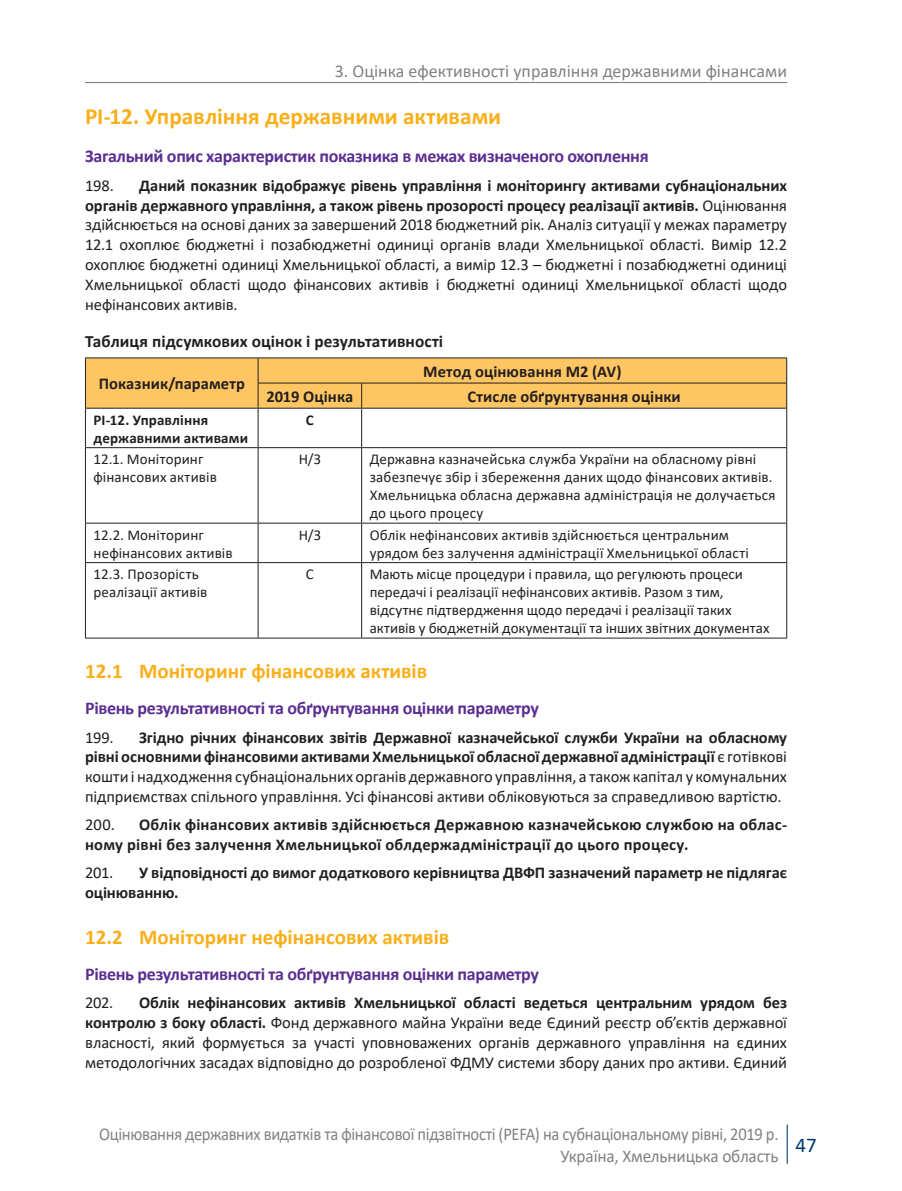
<style>
.page{position:relative;width:902px;height:1191px;background:#fff}
.page>*{position:absolute;margin:0;border:0;box-sizing:border-box;transform-origin:0 0}
.t1{font:700 23.25px "Calibri";color:#faaf18}
.t2{font:700 21px "Calibri";color:#faaf18}
.t3{font:21px "Calibri";color:#003970}
.t4{font:700 18px "Calibri";letter-spacing:-.02em;color:#5b2e91}
.t5{font:18px/21.6px "Calibri";letter-spacing:-.02em;color:#808285;text-align:right;scale:.92 1}
.t6{font:18px "Calibri";color:#808285}
.t7{font:700 17.25px "Calibri";color:#231f20}
.t8{font:16.5px/19.8px "Calibri";letter-spacing:-.005em;color:#231f20;text-align:justify}
.t9{font:700 16.5px/19.8px "Calibri";letter-spacing:.01em;color:#231f20}
.t10{font:15px/18px "Calibri";letter-spacing:.005em;color:#231f20}
.t11{font:700 15px/18px "Calibri";letter-spacing:.005em;color:#231f20}
.s1{font-weight:700}
</style>
<div class="page">
<hr style="left:786px;top:1124px;width:1px;height:39px;background:#003970">
<hr style="left:85px;top:82px;width:702px;height:1px;background:#808285">
<hr style="left:85px;top:447px;width:173px;height:1px;background:#231f20">
<hr style="left:258px;top:447px;width:103px;height:1px;background:#231f20">
<hr style="left:361px;top:447px;width:426px;height:1px;background:#231f20">
<hr style="left:85px;top:523px;width:173px;height:1px;background:#231f20">
<hr style="left:258px;top:523px;width:103px;height:1px;background:#231f20">
<hr style="left:361px;top:523px;width:426px;height:1px;background:#231f20">
<hr style="left:85px;top:562px;width:173px;height:1px;background:#231f20">
<hr style="left:258px;top:562px;width:103px;height:1px;background:#231f20">
<hr style="left:361px;top:562px;width:426px;height:1px;background:#231f20">
<hr style="left:258px;top:408px;width:1px;height:39px;background:#231f20">
<hr style="left:361px;top:408px;width:1px;height:39px;background:#231f20">
<hr style="left:258px;top:448px;width:1px;height:75px;background:#231f20">
<hr style="left:361px;top:448px;width:1px;height:75px;background:#231f20">
<hr style="left:258px;top:523px;width:1px;height:39px;background:#231f20">
<hr style="left:361px;top:523px;width:1px;height:39px;background:#231f20">
<hr style="left:258px;top:563px;width:1px;height:74px;background:#231f20">
<hr style="left:361px;top:563px;width:1px;height:74px;background:#231f20">
<hr style="left:85px;top:357px;width:173px;height:1px;background:#231f20">
<hr style="left:258px;top:357px;width:103px;height:1px;background:#231f20">
<hr style="left:361px;top:357px;width:426px;height:1px;background:#231f20">
<svg style="left:85px;top:358px;width:702px;height:50px;background:#f6bf60"></svg>
<hr style="left:85px;top:408px;width:173px;height:1px;background:#231f20">
<hr style="left:258px;top:408px;width:103px;height:1px;background:#231f20">
<hr style="left:361px;top:408px;width:426px;height:1px;background:#231f20">
<hr style="left:85px;top:408px;width:1px;height:39px;background:#231f20">
<hr style="left:786px;top:408px;width:1px;height:39px;background:#231f20">
<hr style="left:85px;top:448px;width:1px;height:75px;background:#231f20">
<hr style="left:786px;top:448px;width:1px;height:75px;background:#231f20">
<hr style="left:85px;top:523px;width:1px;height:39px;background:#231f20">
<hr style="left:786px;top:523px;width:1px;height:39px;background:#231f20">
<hr style="left:85px;top:563px;width:1px;height:74px;background:#231f20">
<hr style="left:786px;top:563px;width:1px;height:74px;background:#231f20">
<hr style="left:85px;top:637px;width:173px;height:1px;background:#231f20">
<hr style="left:258px;top:637px;width:103px;height:1px;background:#231f20">
<hr style="left:361px;top:637px;width:426px;height:1px;background:#231f20">
<p class="t6" style="left:334px;top:59px;width:454px">3. Оцінка ефективності управління державними фінансами</p>
<h1 class="t1" style="left:85px;top:100px;width:417px">PI-12. Управління державними активами</h1>
<p class="t4" style="left:85px;top:144px;width:565px">Загальний опис характеристик показника в межах визначеного охоплення</p>
<p class="t8" style="left:85px;top:175px;width:30px">198.</p>
<p class="t8" style="left:85px;top:175px;width:703px;text-indent:54px"><span class="s1">Даний показник відображує рівень управління і моніторингу активами субнаціональних органів державного управління, а також рівень прозорості процесу реалізації активів.</span> Оцінювання здійснюється на основі даних за завершений 2018 бюджетний рік. Аналіз ситуації у межах параметру 12.1 охоплює бюджетні і позабюджетні одиниці органів влади Хмельницької області. Вимір 12.2 охоплює бюджетні одиниці Хмельницької області, а вимір 12.3 – бюджетні і позабюджетні одиниці Хмельницької області щодо фінансових активів і бюджетні одиниці Хмельницької області щодо нефінансових активів.</p>
<p class="t7" style="left:85px;top:329px;width:359px">Таблиця підсумкових оцінок і результативності</p>
<p class="t9" style="left:99px;top:374px;width:148px">Показник/параметр</p>
<p class="t9" style="left:423px;top:361px;width:200px">Метод оцінювання М2 (AV)</p>
<p class="t9" style="left:266px;top:386px;width:88px">2019 Оцінка</p>
<p class="t9" style="left:467px;top:386px;width:215px">Стисле обґрунтування оцінки</p>
<p class="t11" style="left:93px;top:410px;width:156px">PI-12. Управління державними активами</p>
<p class="t11" style="left:306px;top:410px;width:9px">С</p>
<p class="t10" style="left:93px;top:449px;width:125px">12.1. Моніторинг фінансових активів</p>
<p class="t10" style="left:299px;top:449px;width:24px">Н/З</p>
<p class="t10" style="left:369px;top:449px;width:407px">Державна казначейська служба України на обласному рівні забезпечує збір і збереження даних щодо фінансових активів.<br>Хмельницька обласна державна адміністрація не долучається до цього процесу</p>
<p class="t10" style="left:93px;top:525px;width:141px">12.2. Моніторинг нефінансових активів</p>
<p class="t10" style="left:299px;top:525px;width:24px">Н/З</p>
<p class="t10" style="left:369px;top:525px;width:380px">Облік нефінансових активів здійснюється центральним урядом без залучення адміністрації Хмельницької області</p>
<p class="t10" style="left:93px;top:564px;width:115px">12.3. Прозорість реалізації активів</p>
<p class="t10" style="left:306px;top:564px;width:9px">C</p>
<p class="t10" style="left:369px;top:564px;width:401px">Мають місце процедури і правила, що регулюють процеси передачі і реалізації нефінансових активів. Разом з тим, відсутнє підтвердження щодо передачі і реалізації таких активів у бюджетній документації та інших звітних документах</p>
<p class="t2" style="left:85px;top:656px;width:343px">12.1 Моніторинг фінансових активів</p>
<p class="t4" style="left:85px;top:695px;width:455px">Рівень результативності та обґрунтування оцінки параметру</p>
<p class="t8" style="left:85px;top:727px;width:30px">199.</p>
<p class="t8" style="left:85px;top:727px;width:703px;text-indent:54px"><span class="s1">Згідно річних фінансових звітів Державної казначейської служби України на обласному рівні основними фінансовими активами Хмельницької обласної державної адміністрації</span> є готівкові кошти і надходження субнаціональних органів державного управління, а також капітал у комунальних підприємствах спільного управління. Усі фінансові активи обліковуються за справедливою вартістю.</p>
<p class="t8" style="left:85px;top:814px;width:31px">200.</p>
<p class="t9" style="left:85px;top:814px;width:703px;text-indent:54px">Облік фінансових активів здійснюється Державною казначейською службою на облас&shy;ному рівні без залучення Хмельницької облдержадміністрації до цього процесу.</p>
<p class="t8" style="left:85px;top:862px;width:30px">201.</p>
<p class="t9" style="left:85px;top:863px;width:703px;text-indent:54px">У відповідності до вимог додаткового керівництва ДВФП зазначений параметр не підлягає оцінюванню.</p>
<p class="t2" style="left:85px;top:922px;width:365px">12.2 Моніторинг нефінансових активів</p>
<p class="t4" style="left:85px;top:961px;width:455px">Рівень результативності та обґрунтування оцінки параметру</p>
<p class="t8" style="left:85px;top:992px;width:30px">202.</p>
<p class="t8" style="left:85px;top:992px;width:703px;text-indent:54px"><span class="s1">Облік нефінансових активів Хмельницької області ведеться центральним урядом без контролю з боку області.</span> Фонд державного майна України веде Єдиний реєстр об’єктів державної власності, який формується за участі уповноважених органів державного управління на єдиних методологічних засадах відповідно до розробленої ФДМУ системи збору даних про активи. Єдиний</p>
<p class="t5" style="left:99px;top:1123px;width:739px">Оцінювання державних видатків та фінансової підзвітності (PEFA) на субнаціональному рівні, 2019 р.<br>Україна, Хмельницька область</p>
<p class="t3" style="left:795px;top:1130px;width:23px">47</p>
</div>
